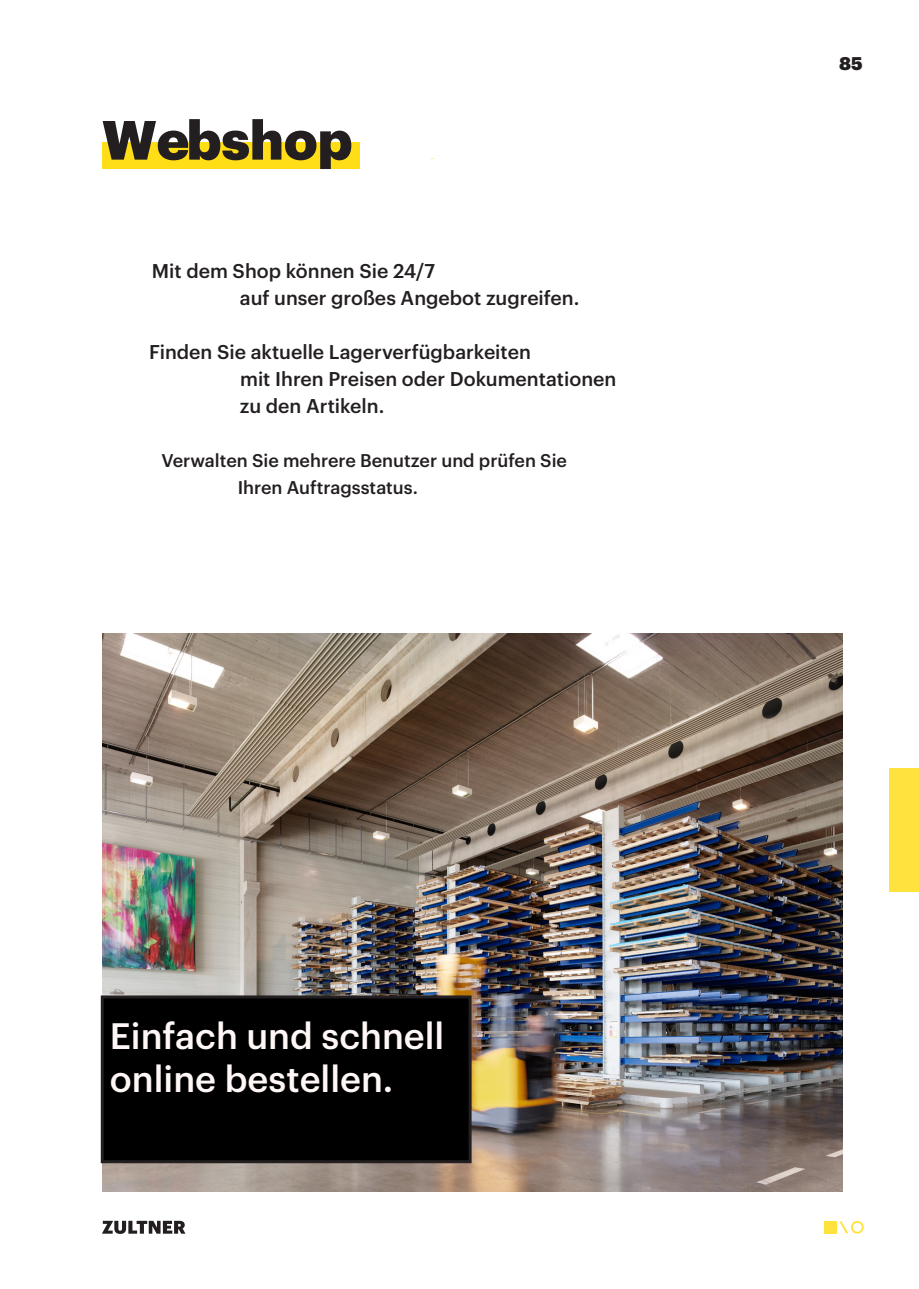
<style>
.page{position:relative;width:919px;height:1289px;background:#fff}
.page>*{position:absolute;margin:0;border:0;box-sizing:border-box;transform-origin:0 0}
.t1{font:900 54px "Graphik";color:#231f20}
.t2{font:500 36px/43.2px "Graphik";color:#fef7f6}
.t3{font:500 19.5px/27px "Graphik";color:#231f20}
.t4{font:500 18px/27px "Graphik";color:#231f20}
.t5{font:900 18px "Graphik";color:#231f20}
</style>
<div class="page">
<svg style="left:102px;top:1220px;width:83px;height:13px"></svg>
<svg style="left:839px;top:1221px;width:24px;height:12px"></svg>
<div style="left:824px;top:1220px;width:12px;height:13px;background:#ffe23d"></div>
<div style="left:889px;top:769px;width:29px;height:122px;background:#ffe23d"></div>
<div style="left:102px;top:142px;width:257px;height:26px;background:#ffdd17"></div>
<img style="left:102px;top:633px;width:740px;height:558px">
<div style="left:102px;top:996px;width:368px;height:165px;background:#000"></div>
<div style="left:101px;top:995px;width:370px;height:168px;border:3px solid #231f20"></div>
<h1 class="t1" style="left:102px;top:98px;width:252px">Webshop</h1>
<p class="t3" style="left:240px;top:256px;width:341px;text-indent:-88px">Mit dem Shop können Sie 24/7<br>auf unser großes Angebot zugreifen.</p>
<p class="t3" style="left:240px;top:337px;width:378px;text-indent:-91px">Finden Sie aktuelle Lagerverfügbarkeiten<br>mit Ihren Preisen oder Dokumentationen zu den Artikeln.</p>
<p class="t4" style="left:238px;top:445px;width:331px;text-indent:-76px">Verwalten Sie mehrere Benutzer und prüfen Sie<br>Ihren Auftragsstatus.</p>
<h2 class="t2" style="left:110px;top:1010px;width:336px">Einfach und schnell online bestellen.</h2>
<p class="t5" style="left:839px;top:49px;width:25px">85</p>
</div>
